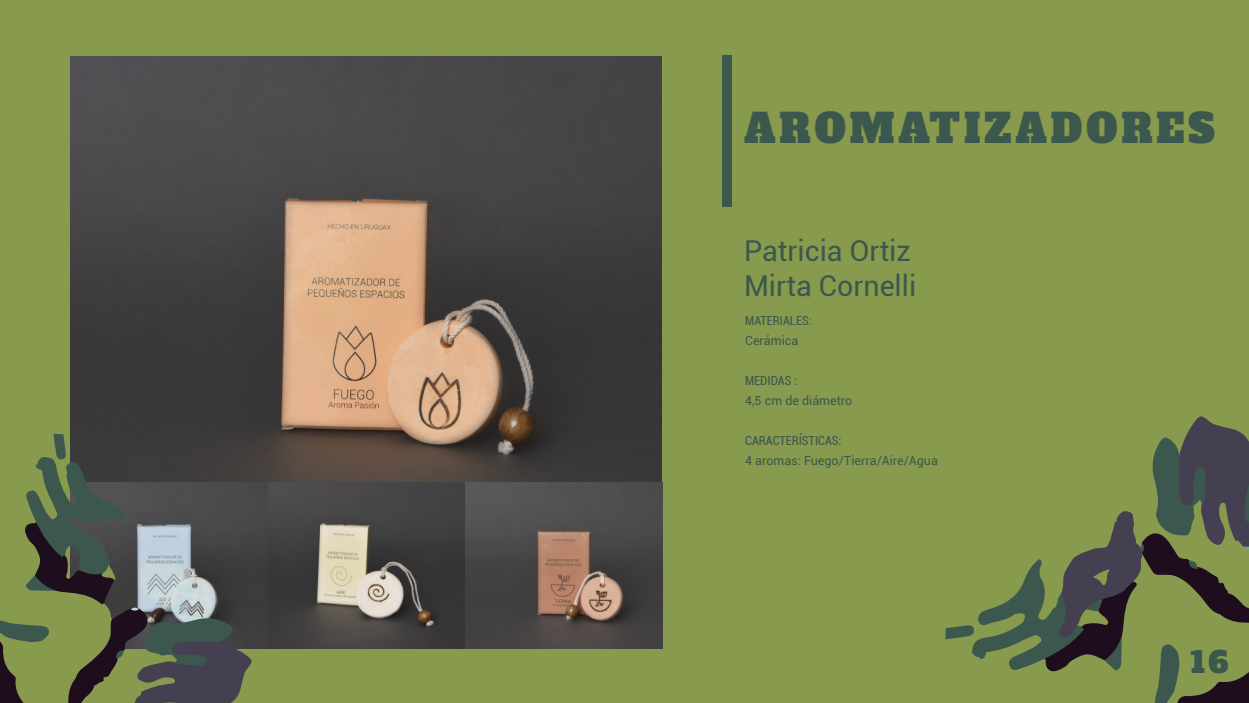
<style>
.page{position:relative;width:1249px;height:703px;background:#fff}
.page>*{position:absolute;margin:0;border:0;box-sizing:border-box;transform-origin:0 0}
.t1{font:39.25px "Alfa Slab One";letter-spacing:.1em;color:#3c584e}
.t2{font:28.75px "Alfa Slab One";color:#3c584e}
.t3{font:28.62px/34.4px "Roboto";color:#3c584e}
.t4{font:12.5px "Roboto";color:#3c584e}
.t5{font:condensed 12.5px "Roboto";color:#3c584e}
</style>
<div class="page">
<div style="left:0;top:0;width:1249px;height:702px;background:#879a4d"></div>
<img style="left:71px;top:57px;width:591px;height:425px">
<img style="left:252px;top:482px;width:410px;height:166px">
<div style="left:722px;top:55px;width:9px;height:152px;background:#3c584e"></div>
<svg style="left:0;top:434px;width:252px;height:268px"></svg>
<svg style="left:945px;top:416px;width:304px;height:286px"></svg>
<h1 class="t1" style="left:744px;top:94px;width:472px">AROMATIZADORES</h1>
<h3 class="t3" style="left:744px;top:233px;width:174px">Patricia Ortiz<br>Mirta Cornelli</h3>
<p class="t5" style="left:745px;top:311px;width:68px">MATERIALES:</p>
<p class="t4" style="left:745px;top:331px;width:55px">Cerámica</p>
<p class="t5" style="left:745px;top:372px;width:53px">MEDIDAS :</p>
<p class="t4" style="left:745px;top:392px;width:109px">4,5 cm de diámetro</p>
<p class="t5" style="left:745px;top:432px;width:98px">CARACTERÍSTICAS:</p>
<p class="t4" style="left:745px;top:452px;width:194px">4 aromas: Fuego/Tierra/Aire/Agua</p>
<h2 class="t2" style="left:1190px;top:637px;width:39px">16</h2>
</div>
